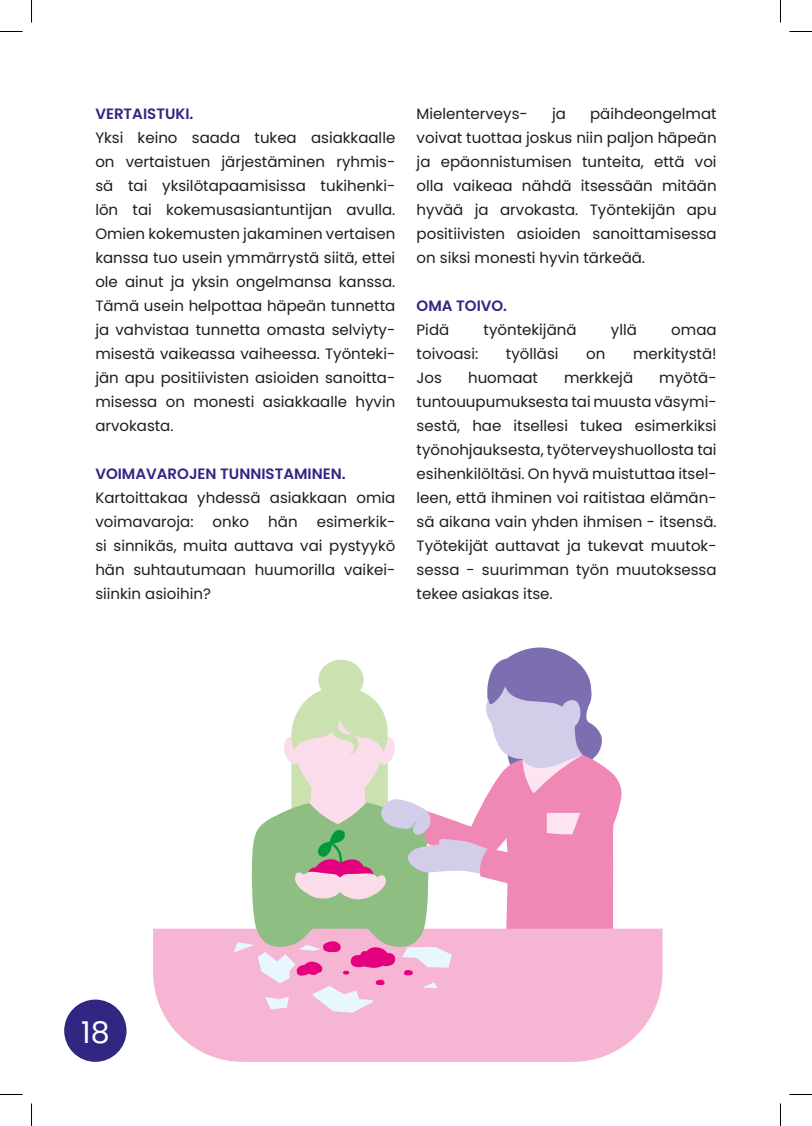
<style>
.page{position:relative;width:812px;height:1126px;background:#fff}
.page>*{position:absolute;margin:0;border:0;box-sizing:border-box;transform-origin:0 0}
.t1{font:30px "Poppins";color:#fff}
.Leipä{font:15px/24px "Poppins";color:#1d1d1b;text-align:justify}
.VÄLIOTSIKKO{font:15px/24px "Poppins";color:#1d1d1b;text-align:justify}
.VÄLIOTSIKKO-2{font:600 15px "Poppins";color:#312783}
</style>
<div class="page">
<div style="left:64px;top:1000px;width:62px;height:62px;background:#312783;border-radius:50%"></div>
<svg style="left:153px;top:929px;width:509px;height:133px;background:#f5bcd7"></svg>
<svg style="left:234px;top:647px;width:387px;height:366px"></svg>
<svg style="left:0;top:31px;width:22px;height:1px"></svg>
<svg style="left:789px;top:31px;width:22px;height:1px"></svg>
<svg style="left:0;top:1094px;width:22px;height:1px"></svg>
<svg style="left:789px;top:1094px;width:22px;height:1px"></svg>
<svg style="left:31px;top:0;width:1px;height:22px"></svg>
<svg style="left:31px;top:1103px;width:1px;height:23px"></svg>
<svg style="left:780px;top:0;width:1px;height:22px"></svg>
<svg style="left:780px;top:1103px;width:1px;height:23px"></svg>
<p class="VÄLIOTSIKKO-2" style="left:95px;top:105px;width:100px">VERTAISTUKI.</p>
<p class="Leipä" style="left:95px;top:126px;width:301px">Yksi keino saada tukea asiakkaalle on vertaistuen järjestäminen ryhmis&shy;sä tai yksilötapaamisissa tukihenki&shy;lön tai kokemusasiantuntijan avulla.<br>Omien kokemusten jakaminen vertaisen kanssa tuo usein ymmärrystä siitä, ettei ole ainut ja yksin ongelmansa kanssa.<br>Tämä usein helpottaa häpeän tunnetta ja vahvistaa tunnetta omasta selviyty&shy;misestä vaikeassa vaiheessa. Työnteki&shy;jän apu positiivisten asioiden sanoitta&shy;misessa on monesti asiakkaalle hyvin arvokasta.</p>
<p class="VÄLIOTSIKKO-2" style="left:95px;top:465px;width:252px">VOIMAVAROJEN TUNNISTAMINEN.</p>
<p class="Leipä" style="left:95px;top:486px;width:301px">Kartoittakaa yhdessä asiakkaan omia voimavaroja:</p>
<p class="Leipä" style="left:95px;top:510px;width:301px;text-indent:221px">esimerkik&shy;si sinnikäs, muita auttava vai pystyykö hän suhtautumaan huumorilla vaikei&shy;siinkin asioihin?</p>
<p class="Leipä" style="left:212px;top:510px;width:38px">onko</p>
<p class="Leipä" style="left:268px;top:510px;width:31px">hän</p>
<p class="VÄLIOTSIKKO" style="left:416px;top:102px;width:301px;text-indent:173px">päihdeongelmat voivat tuottaa joskus niin paljon häpeän ja epäonnistumisen tunteita, että voi olla vaikeaa nähdä itsessään mitään hyvää ja arvokasta. Työntekijän apu positiivisten asioiden sanoittamisessa on siksi monesti hyvin tärkeää.</p>
<p class="VÄLIOTSIKKO-2" style="left:416px;top:297px;width:92px">OMA TOIVO.</p>
<p class="Leipä" style="left:416px;top:318px;width:34px">Pidä</p>
<p class="Leipä" style="left:483px;top:318px;width:94px">työntekijänä</p>
<p class="Leipä" style="left:610px;top:318px;width:27px">yllä</p>
<p class="Leipä" style="left:671px;top:318px;width:47px">omaa</p>
<p class="Leipä" style="left:416px;top:342px;width:63px">toivoasi:</p>
<p class="Leipä" style="left:506px;top:342px;width:54px">työlläsi</p>
<p class="Leipä" style="left:586px;top:342px;width:21px">on</p>
<p class="Leipä" style="left:633px;top:342px;width:85px">merkitystä!</p>
<p class="Leipä" style="left:416px;top:366px;width:27px">Jos</p>
<p class="Leipä" style="left:468px;top:366px;width:71px">huomaat</p>
<p class="Leipä" style="left:564px;top:366px;width:70px">merkkejä</p>
<p class="VÄLIOTSIKKO" style="left:416px;top:102px;width:113px">Mielenterveys-</p>
<p class="VÄLIOTSIKKO" style="left:552px;top:102px;width:15px">ja</p>
<p class="Leipä" style="left:416px;top:366px;width:301px;text-align:left;text-indent:242px">myötä&shy;tuntouupumuksesta tai muusta väsymi&shy;sestä, hae itsellesi tukea esimerkiksi työnohjauksesta, työterveyshuollosta tai esihenkilöltäsi. On hyvä muistuttaa itsel&shy;leen, että ihminen voi raitistaa elämän&shy;sä aikana vain yhden ihmisen - itsensä.<br>Työtekijät auttavat ja tukevat muutok&shy;sessa - suurimman työn muutoksessa tekee asiakas itse.</p>
<h1 class="t1" style="left:81px;top:1015px;width:30px">18</h1>
</div>
